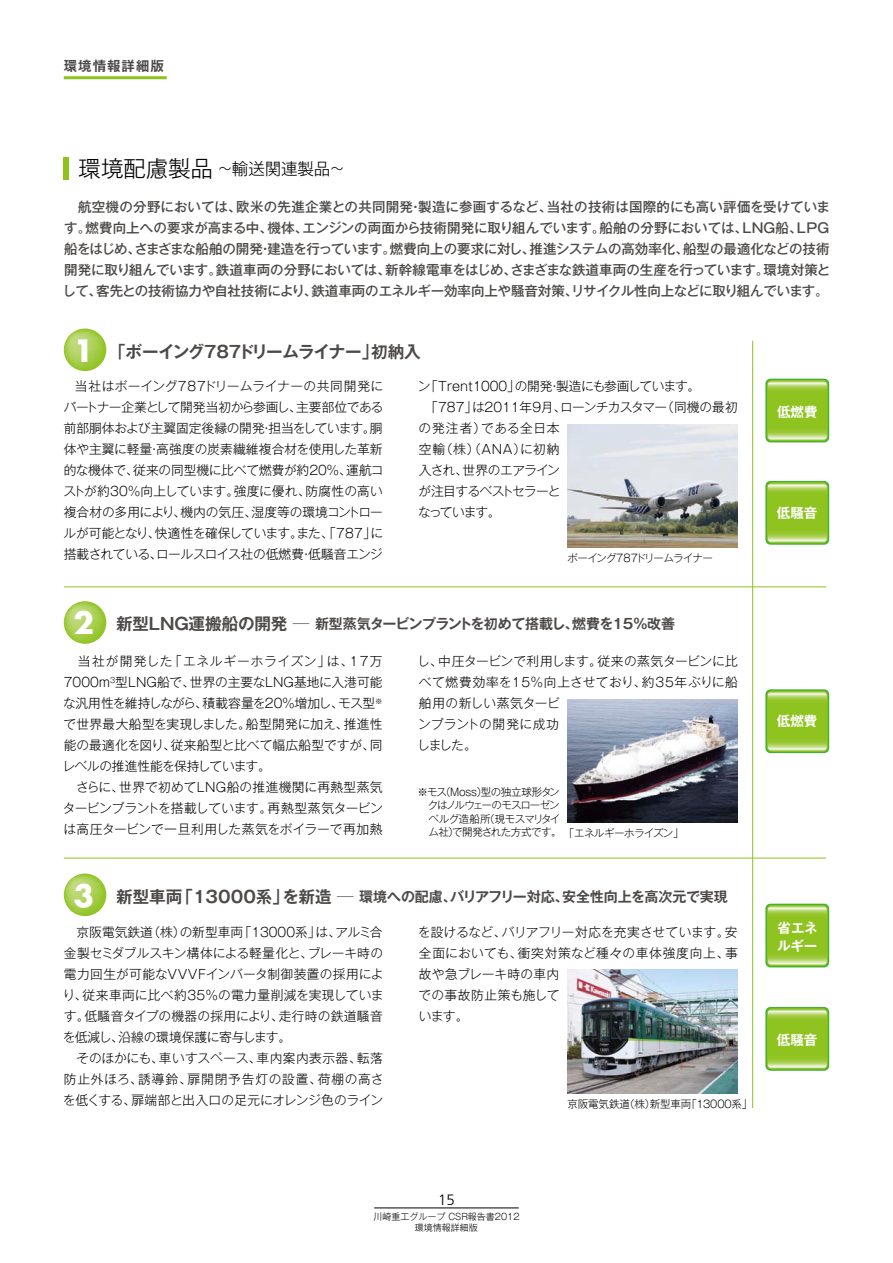
<style>
.page{position:relative;width:893px;height:1263px;background:#fff}
.page>*{position:absolute;margin:0;border:0;box-sizing:border-box;transform-origin:0 0}
.t1{font:700 16.65px "Gothic MB101 Pr 5 De";letter-spacing:-.025em;color:#4c4947}
.t2{font:300 16.5px "Gothic MB101 Pr 5";letter-spacing:-.005em;color:#000}
.t3{font:300 15px "Frutiger LT Std";color:#000}
.t4{font:700 14.1px "Gothic MB101 Pr 5 De";letter-spacing:-.02em;color:#4c4947}
.t5{font:700 14.1px "Gothic MB101 Pr 5 De";letter-spacing:-.045em;color:#4c4947}
.t6{font:500 13.5px/21px "Gothic MB101 Pr 5";letter-spacing:-.02em;color:#4c4947;text-align:justify}
.t7{font:700 13.5px/18px "Gothic MB101 Pr 5 De";color:#fff}
.t8{font:700 13.5px "Gothic MB101 Pr 5 De";letter-spacing:.07em;color:#4c4947}
.t9{font:300 12.75px/21px "Gothic MB101 Pr 5";color:#000}
.t10{font:300 12.75px/21px "Gothic MB101 Pr 5";letter-spacing:.02em;color:#000}
.t11{font:300 12.75px "Gothic MB101 Pr 5";letter-spacing:.035em;color:#000}
.t12{font:300 12.75px "Gothic MB101 Pr 5";letter-spacing:.065em;color:#000}
.t13{font:300 12.75px "Gothic MB101 Pr 5";letter-spacing:-.045em;color:#000}
.t14{font:300 12.75px "Gothic MB101 Pr 5";letter-spacing:-.02em;color:#000}
.t15{font:300 12.75px "Gothic MB101 Pr 5";letter-spacing:.04em;color:#000}
.t16{font:300 10.5px/13.5px "Gothic MB101 Pr 5";letter-spacing:-.05em;color:#000}
.t17{font:300 10.5px "Gothic MB101 Pr 5";letter-spacing:-.015em;color:#000}
.t18{font:300 9px/11.2px "Gothic MB101 Pr 5";color:#000;text-align:center}
.s1{font-size:22.5px}
.s2{font-family:"Futura Std";font-size:30px;color:#fff}
.s3{font-size:16.65px}
</style>
<div class="page">
<svg style="left:64px;top:329px;width:42px;height:42px"></svg>
<svg style="left:64px;top:601px;width:42px;height:43px"></svg>
<svg style="left:64px;top:873px;width:42px;height:43px"></svg>
<svg style="left:765px;top:379px;width:64px;height:63px"></svg>
<svg style="left:767px;top:380px;width:60px;height:61px;background:#9cc939"></svg>
<div style="left:767px;top:380px;width:60px;height:61px;border:1px solid #8ec31d;border-radius:4px"></div>
<svg style="left:765px;top:904px;width:64px;height:63px"></svg>
<svg style="left:767px;top:905px;width:60px;height:60px;background:#9cc939"></svg>
<div style="left:767px;top:905px;width:60px;height:61px;border:1px solid #8ec31d;border-radius:4px"></div>
<svg style="left:765px;top:481px;width:64px;height:64px"></svg>
<svg style="left:767px;top:483px;width:60px;height:60px;background:#9bc937"></svg>
<div style="left:767px;top:483px;width:60px;height:60px;border:1px solid #8ec31d;border-radius:4px"></div>
<svg style="left:765px;top:689px;width:64px;height:64px"></svg>
<svg style="left:767px;top:691px;width:60px;height:60px;background:#9ac836"></svg>
<div style="left:767px;top:691px;width:60px;height:60px;border:1px solid #8ec31d;border-radius:4px"></div>
<svg style="left:765px;top:1007px;width:64px;height:64px"></svg>
<svg style="left:767px;top:1009px;width:60px;height:60px;background:#9cc939"></svg>
<div style="left:767px;top:1008px;width:60px;height:61px;border:1px solid #8ec31d;border-radius:4px"></div>
<img style="left:568px;top:424px;width:170px;height:124px">
<img style="left:568px;top:699px;width:170px;height:123px">
<img style="left:568px;top:970px;width:170px;height:123px">
<hr style="left:64px;top:586px;width:762px;height:1px;background:#8ec31d">
<hr style="left:64px;top:858px;width:762px;height:1px;background:#8ec31d">
<hr style="left:752px;top:341px;width:1px;height:767px;background:#8ec31d">
<hr style="left:64px;top:76px;width:103px;height:3px;background:#8ec31d">
<div style="left:64px;top:157px;width:5px;height:22px;background:#8ec31d"></div>
<hr style="left:374px;top:1208px;width:145px;height:1px;background:#000">
<p class="t8" style="left:64px;top:55px;width:102px">環境情報詳細版</p>
<p class="t2" style="left:79px;top:155px;width:267px"><span class="s1">環境配慮製品</span> ~輸送関連製品~</p>
<p class="t6" style="left:63px;top:195px;width:769px">　航空機の分野においては、欧米の先進企業との共同開発・製造に参画するなど、当社の技術は国際的にも高い評価を受けています。燃費向上への要求が高まる中、機体、エンジンの両面から技術開発に取り組んでいます。船舶の分野においては、LNG船、LPG船をはじめ、さまざまな船舶の開発・建造を行っています。燃費向上の要求に対し、推進システムの高効率化、船型の最適化などの技術開発に取り組んでいます。鉄道車両の分野においては、新幹線電車をはじめ、さまざまな鉄道車両の生産を行っています。環境対策として、客先との技術協力や自社技術により、鉄道車両のエネルギー効率向上や騒音対策、リサイクル性向上などに取り組んでいます。</p>
<p class="t1" style="left:74px;top:338px;width:349px"><span class="s2">1</span> 「ボーイング787ドリームライナー」初納入</p>
<p class="t9" style="left:63px;top:374px;width:322px;text-align:justify;text-indent:12px">当社はボーイング787ドリームライナーの共同開発にパートナー企業として開発当初から参画し、主要部位である前部胴体および主翼固定後縁の開発・担当をしています。胴体や主翼に軽量・高強度の炭素繊維複合材を使用した革新的な機体で、従来の同型機に比べて燃費が約20％、運航コストが約30％向上しています。強度に優れ、防腐性の高い複合材の多用により、機内の気圧、湿度等の環境コントロールが可能となり、快適性を確保しています。また、「787」に搭載されている、ロールスロイス社の低燃費・低騒音エンジ</p>
<p class="t9" style="left:418px;top:374px;width:284px">ン「Trent1000」の開発・製造にも参画しています。</p>
<p class="t9" style="left:425px;top:395px;width:314px">「787」は2011年9月、ローンチカスタマー（同機の最初</p>
<p class="t15" style="left:419px;top:417px;width:142px">の発注者）である全日本</p>
<p class="t9" style="left:419px;top:437px;width:142px">空輸（株）（ANA）に初納</p>
<p class="t13" style="left:419px;top:459px;width:142px">入され、世界のエアライン</p>
<p class="t13" style="left:418px;top:480px;width:144px">が注目するベストセラーと</p>
<p class="t9" style="left:418px;top:500px;width:84px">なっています。</p>
<p class="t16" style="left:568px;top:551px;width:147px">ボーイング787ドリームライナー</p>
<p class="t5" style="left:74px;top:612px;width:603px"><span class="s2">2</span> <span class="s3">新型LNG運搬船の開発 ─</span> 新型蒸気タービンプラントを初めて搭載し、燃費を15％改善</p>
<p class="t9" style="left:62px;top:650px;width:322px">　当社が開発した「エネルギーホライズン」は、17万<br>7000ｍ<sup>3</sup>型LNG船で、世界の主要なLNG基地に入港可能な汎用性を維持しながら、積載容量を20％増加し、モス型<sup>※</sup>で世界最大船型を実現しました。船型開発に加え、推進性能の最適化を図り、従来船型と比べて幅広船型ですが、同レベルの推進性能を保持しています。<br>　さらに、世界で初めてLNG船の推進機関に再熱型蒸気タービンプラントを搭載しています。再熱型蒸気タービンは高圧タービンで一旦利用した蒸気をボイラーで再加熱</p>
<p class="t10" style="left:417px;top:650px;width:322px">し、中圧タービンで利用します。従来の蒸気タービンに比べて燃費効率を15％向上させており、約35年ぶりに船舶用の新しい蒸気タービ<br>ンプラントの開発に成功<br>しました。</p>
<p class="t16" style="left:428px;top:784px;width:135px;text-indent:-11px">※モス（Moss）型の独立球形タンクはノルウェーのモスローゼンベルグ造船所（現モスマリタイム社）で開発された方式です。</p>
<p class="t16" style="left:564px;top:826px;width:121px">「エネルギーホライズン」</p>
<p class="t4" style="left:74px;top:885px;width:656px"><span class="s2">3</span> <span class="s3">新型車両「13000系」を新造 ─</span> 環境への配慮、バリアフリー対応、安全性向上を高次元で実現</p>
<p class="t9" style="left:77px;top:920px;width:307px">京阪電気鉄道（株）の新型車両「13000系」は、アルミ合</p>
<p class="t9" style="left:64px;top:941px;width:321px">金製セミダブルスキン構体による軽量化と、ブレーキ時の</p>
<p class="t9" style="left:64px;top:962px;width:321px">電力回生が可能なVVVFインバータ制御装置の採用によ</p>
<p class="t11" style="left:62px;top:984px;width:323px">り、従来車両に比べ約35％の電力量削減を実現していま</p>
<p class="t9" style="left:64px;top:1004px;width:320px">す。低騒音タイプの機器の採用により、走行時の鉄道騒音</p>
<p class="t14" style="left:63px;top:1026px;width:230px">を低減し、沿線の環境保護に寄与します。</p>
<p class="t9" style="left:76px;top:1046px;width:308px">そのほかにも、車いすスペース、車内案内表示器、転落</p>
<p class="t12" style="left:64px;top:1068px;width:321px">防止外ほろ、誘導鈴、扉開閉予告灯の設置、荷棚の高さ</p>
<p class="t9" style="left:63px;top:1088px;width:322px">を低くする、扉端部と出入口の足元にオレンジ色のライン</p>
<p class="t9" style="left:418px;top:920px;width:321px">を設けるなど、バリアフリー対応を充実させています。安全面においても、衝突対策など種々の車体強度向上、事故や急ブレーキ時の車内<br>での事故防止策も施して<br>います。</p>
<p class="t17" style="left:568px;top:1095px;width:186px">京阪電気鉄道（株）新型車両「13000系」</p>
<p class="t7" style="left:777px;top:402px;width:42px">低燃費</p>
<p class="t7" style="left:777px;top:503px;width:42px">低騒音</p>
<p class="t7" style="left:777px;top:711px;width:42px">低燃費</p>
<p class="t7" style="left:777px;top:917px;width:42px">省エネルギー</p>
<p class="t7" style="left:777px;top:1030px;width:42px">低騒音</p>
<p class="t3" style="left:438px;top:1191px;width:18px">15</p>
<p class="t18" style="left:373px;top:1210px;width:148px">川崎重工グループ CSR報告書2012環境情報詳細版</p>
</div>
